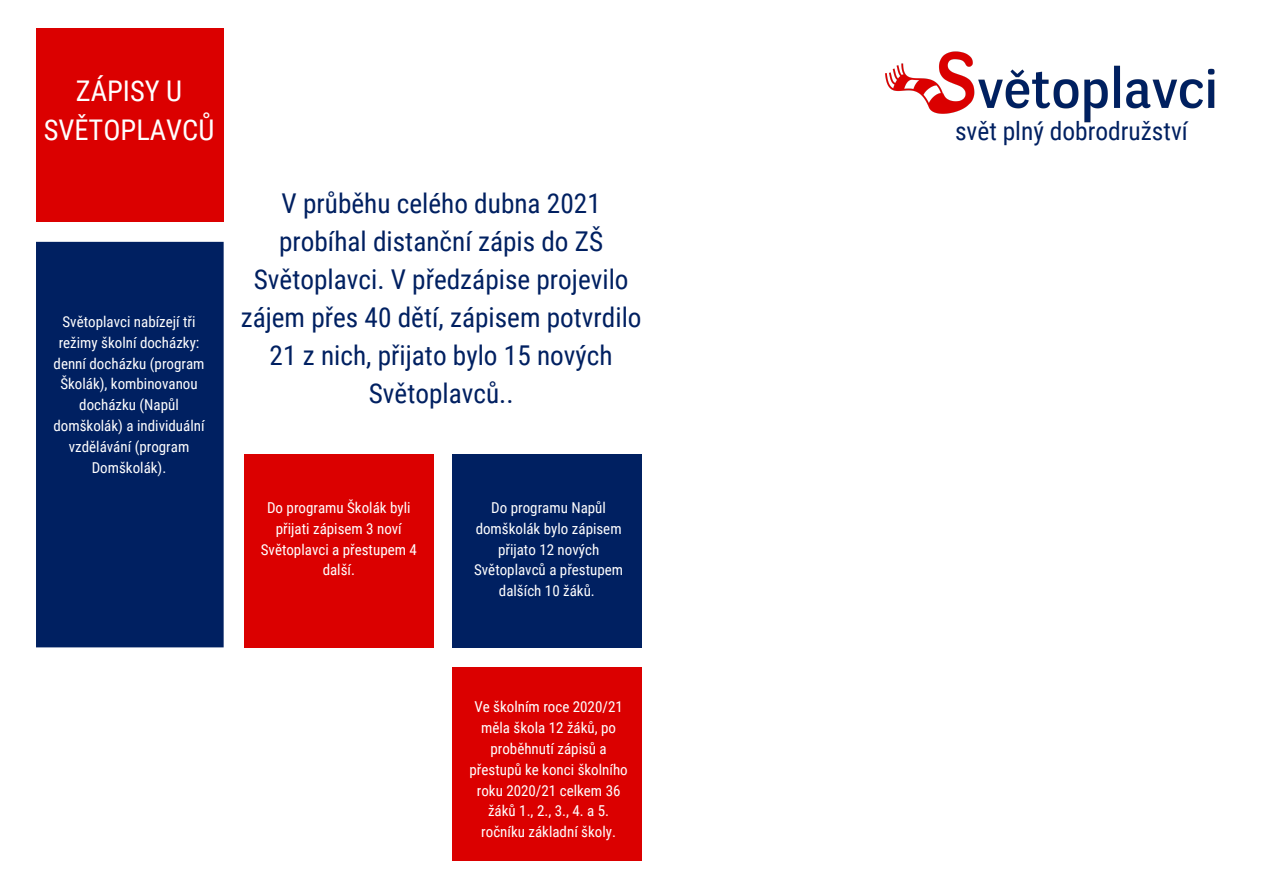
<style>
.page{position:relative;width:1263px;height:893px;background:#fff}
.page>*{position:absolute;margin:0;border:0;box-sizing:border-box;transform-origin:0 0}
.t1{font:28.5px/39.4px "Roboto Condensed";color:#fff;text-align:center}
.t2{font:27.3px/37.9px "Roboto Condensed";color:#002061;text-align:center}
.t3{font:25.42px "Roboto Condensed";color:#002061}
.t4{font:15px/20.9px "Roboto Condensed";color:#fff;text-align:center}
</style>
<div class="page">
<div style="left:452px;top:667px;width:189px;height:193px;background:#db0000"></div>
<div style="left:244px;top:454px;width:189px;height:193px;background:#db0000"></div>
<div style="left:452px;top:454px;width:189px;height:193px;background:#002061"></div>
<div style="left:36px;top:242px;width:188px;height:405px;background:#002061"></div>
<div style="left:36px;top:28px;width:188px;height:193px;background:#db0000"></div>
<img style="left:885px;top:51px;width:330px;height:72px">
<p class="t1" style="left:44px;top:71px;width:172px">ZÁPISY U<br>SVĚTOPLAVCŮ</p>
<p class="t4" style="left:54px;top:311px;width:153px">Světoplavci nabízejí tři režimy školní docházky: denní docházku (program<br>Školák), kombinovanou docházku (Napůl domškolák) a individuální vzdělávání (program<br>Domškolák).</p>
<p class="t2" style="left:241px;top:185px;width:402px">V průběhu celého dubna 2021 probíhal distanční zápis do ZŠ<br>Světoplavci. V předzápise projevilo zájem přes 40 dětí, zápisem potvrdilo<br>21 z nich, přijato bylo 15 nových<br>Světoplavců..</p>
<p class="t4" style="left:261px;top:497px;width:158px">Do programu Školák byli přijati zápisem 3 noví<br>Světoplavci a přestupem 4 další.</p>
<p class="t4" style="left:474px;top:497px;width:151px">Do programu Napůl domškolák bylo zápisem přijato 12 nových<br>Světoplavců a přestupem dalších 10 žáků.</p>
<p class="t4" style="left:469px;top:696px;width:160px">Ve školním roce 2020/21 měla škola 12 žáků, po proběhnutí zápisů a přestupů ke konci školního roku 2020/21 celkem 36 žáků 1., 2., 3., 4. a 5. ročníku základní školy.</p>
<p class="t3" style="left:955px;top:116px;width:234px">svět plný dobrodružství</p>
</div>
